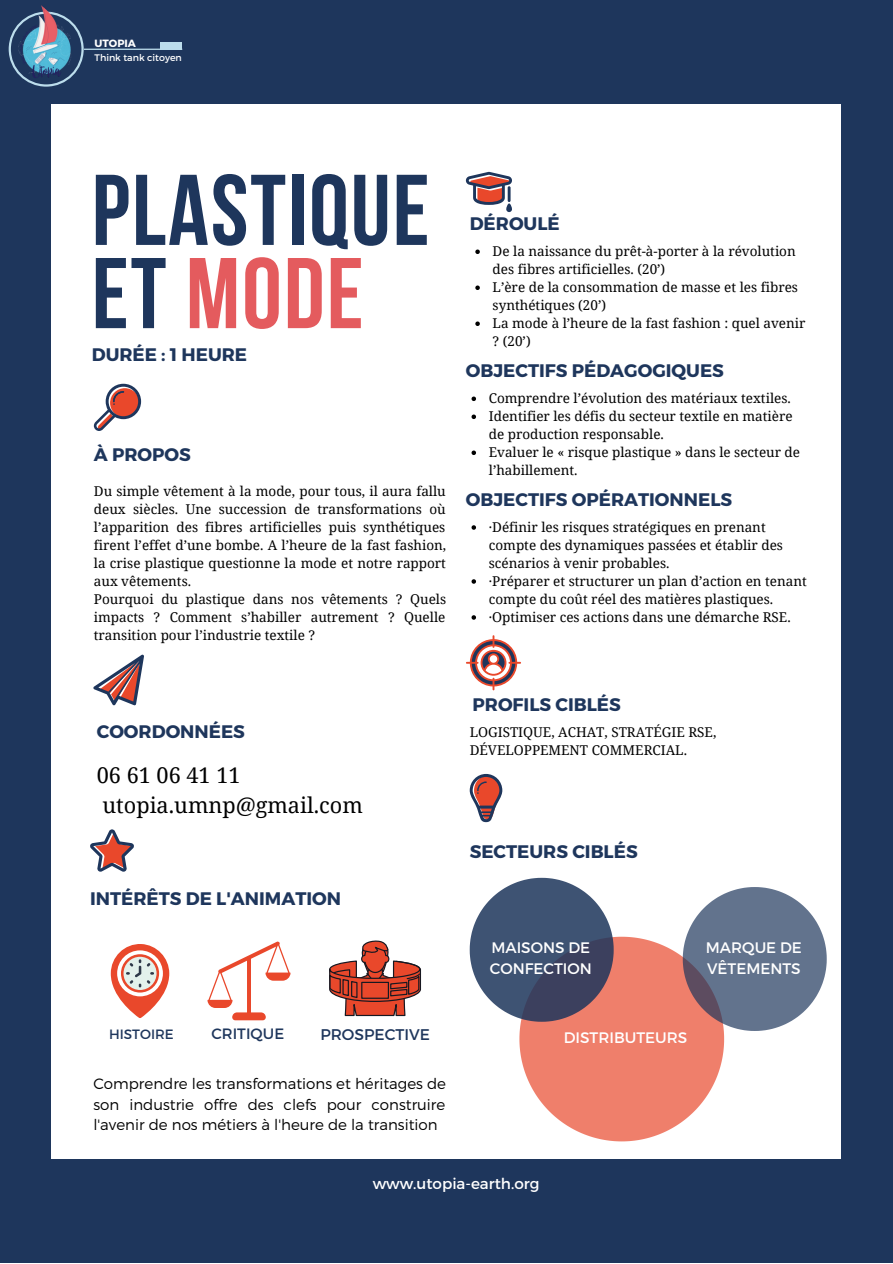
<style>
.page{position:relative;width:893px;height:1264px;background:#fff}
.page>*{position:absolute;margin:0;border:0;box-sizing:border-box;transform-origin:0 0}
.t1{font:700 100.2px/83.2px "Bebas Neue";letter-spacing:.02em;color:#1e365c}
.t2{font:21.75px/30.3px "Noto Serif";color:#000}
.t3{font:700 18.15px "Montserrat";color:#1e365c}
.t4{font:15.45px "Montserrat";color:#1e365c}
.t5{font:15.15px/20.7px "Montserrat";color:#fff}
.t6{font:300 15px/20.2px "Montserrat";color:#000;text-align:justify}
.t7{font:15px "Montserrat";color:#1e365c}
.t8{font:13.5px/18px "Noto Serif";color:#000}
.t9{font:13.5px "Montserrat";color:#1e365c}
.t10{font:700 10.5px "Montserrat";color:#fff}
.t11{font:9.45px "Montserrat";color:#fff}
.s1{color:#e45b5e}
</style>
<div class="page">
<div style="left:0;top:0;width:892px;height:1262px;background:#1e365c"></div>
<div style="left:52px;top:104px;width:788px;height:1054px;background:#fff"></div>
<svg style="left:466px;top:172px;width:46px;height:33px"></svg>
<hr style="left:507px;top:186px;width:3px;height:16px;background:#1e365c">
<div style="left:506px;top:203px;width:6px;height:9px;background:#1e365c;border-radius:3px"></div>
<svg style="left:94px;top:384px;width:47px;height:47px"></svg>
<svg style="left:93px;top:654px;width:51px;height:51px"></svg>
<svg style="left:469px;top:774px;width:33px;height:48px"></svg>
<svg style="left:469px;top:877px;width:357px;height:264px"></svg>
<svg style="left:90px;top:829px;width:44px;height:42px"></svg>
<svg style="left:329px;top:940px;width:92px;height:76px"></svg>
<svg style="left:111px;top:944px;width:58px;height:74px"></svg>
<svg style="left:207px;top:941px;width:83px;height:79px"></svg>
<svg style="left:466px;top:635px;width:55px;height:55px"></svg>
<svg style="left:471px;top:396px;width:5px;height:5px"></svg>
<svg style="left:471px;top:414px;width:5px;height:5px"></svg>
<svg style="left:471px;top:450px;width:5px;height:5px"></svg>
<svg style="left:471px;top:525px;width:5px;height:5px"></svg>
<svg style="left:471px;top:579px;width:5px;height:4px"></svg>
<svg style="left:471px;top:615px;width:5px;height:4px"></svg>
<svg style="left:475px;top:249px;width:5px;height:5px"></svg>
<svg style="left:475px;top:285px;width:5px;height:5px"></svg>
<svg style="left:475px;top:321px;width:5px;height:5px"></svg>
<svg style="left:26px;top:81px;width:40px;height:6px"></svg>
<img style="left:8px;top:6px;width:83px;height:75px">
<hr style="left:84px;top:49px;width:98px;height:1px;background:#bcddec">
<div style="left:161px;top:43px;width:21px;height:7px;background:#bcddec"></div>
<p class="t10" style="left:94px;top:36px;width:43px">UTOPIA</p>
<p class="t11" style="left:94px;top:52px;width:89px">Think tank citoyen</p>
<h1 class="t1" style="left:92px;top:178px;width:339px">PLASTIQUE<br>ET <span class="s1">MODE</span></h1>
<h3 class="t3" style="left:92px;top:343px;width:157px">DURÉE : 1 HEURE</h3>
<h3 class="t3" style="left:94px;top:442px;width:98px">À PROPOS</h3>
<p class="t8" style="left:94px;top:482px;width:354px">Du simple vêtement à la mode, pour tous, il aura fallu deux siècles. Une succession de transformations où l’apparition des fibres artificielles puis synthétiques firent l’effet d’une bombe. A l’heure de la fast fashion, la crise plastique questionne la mode et notre rapport aux vêtements.<br>Pourquoi du plastique dans nos vêtements ? Quels impacts ? Comment s’habiller autrement ? Quelle transition pour l’industrie textile ?</p>
<h3 class="t3" style="left:97px;top:720px;width:150px">COORDONNÉES</h3>
<h2 class="t2" style="left:97px;top:759px;width:267px">06 61 06 41 11 utopia.umnp@gmail.com</h2>
<h3 class="t3" style="left:90px;top:886px;width:252px">INTÉRÊTS DE L'ANIMATION</h3>
<h3 class="t3" style="left:469px;top:212px;width:92px">DÉROULÉ</h3>
<p class="t8" style="left:492px;top:242px;width:314px">De la naissance du prêt-à-porter à la révolution des fibres artificielles. (20’)<br>L’ère de la consommation de masse et les fibres synthétiques (20’)<br>La mode à l’heure de la fast fashion : quel avenir ? (20’)</p>
<h3 class="t3" style="left:466px;top:359px;width:259px">OBJECTIFS PÉDAGOGIQUES</h3>
<p class="t8" style="left:489px;top:389px;width:313px">Comprendre l’évolution des matériaux textiles.<br>Identifier les défis du secteur textile en matière de production responsable.<br>Evaluer le « risque plastique » dans le secteur de l’habillement.</p>
<h3 class="t3" style="left:466px;top:488px;width:268px">OBJECTIFS OPÉRATIONNELS</h3>
<p class="t8" style="left:489px;top:518px;width:319px">·Définir les risques stratégiques en prenant compte des dynamiques passées et établir des scénarios à venir probables.<br>·Préparer et structurer un plan d’action en tenant compte du coût réel des matières plastiques. ·Optimiser ces actions dans une démarche RSE.</p>
<h3 class="t3" style="left:472px;top:692px;width:150px">PROFILS CIBLÉS</h3>
<p class="t8" style="left:469px;top:722px;width:248px">LOGISTIQUE, ACHAT, STRATÉGIE RSE,<br>DÉVELOPPEMENT COMMERCIAL.</p>
<h3 class="t3" style="left:469px;top:840px;width:169px">SECTEURS CIBLÉS</h3>
<p class="t5" style="left:489px;top:936px;width:104px">MAISONS DE<br>CONFECTION</p>
<p class="t5" style="left:705px;top:936px;width:98px">MARQUE DE<br>VÊTEMENTS</p>
<p class="t9" style="left:109px;top:1025px;width:66px">HISTOIRE</p>
<p class="t7" style="left:211px;top:1024px;width:74px">CRITIQUE</p>
<p class="t4" style="left:320px;top:1024px;width:111px">PROSPECTIVE</p>
<p class="t6" style="left:93px;top:1073px;width:354px">Comprendre les transformations et héritages de son industrie offre des clefs pour construire l'avenir de nos métiers à l'heure de la transition</p>
<p class="t5" style="left:563px;top:1026px;width:125px">DISTRIBUTEURS</p>
<p class="t5" style="left:373px;top:1172px;width:168px">www.utopia-earth.org</p>
</div>
